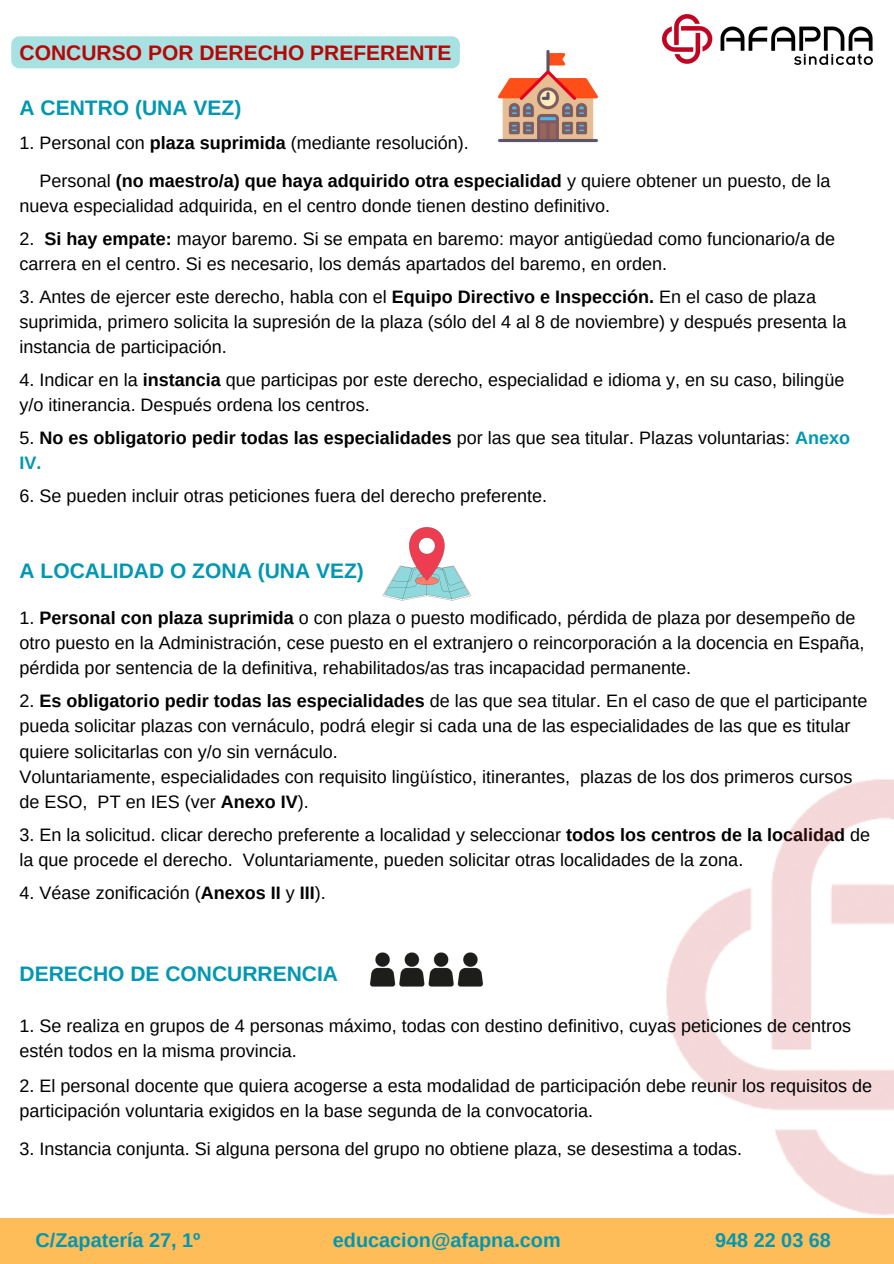
<style>
.page{position:relative;width:894px;height:1264px;background:#fff}
.page>*{position:absolute;margin:0;border:0;box-sizing:border-box;transform-origin:0 0}
.t1{font:700 21px "Arimo";color:#0097b2}
.t2{font:700 21px "Arimo";color:#b40707}
.t3{font:700 19.8px "Arimo";color:#0097b2}
.t4{font:18px/25px "Arimo";color:#000}
.t5{font:700 18px "Arimo";color:#000}
.t6{font:700 18px "Arimo";color:#0097b2}
.s1{font-weight:700}
.s2{font-weight:400}
.s3{color:#0097b2}
</style>
<div class="page">
<img style="left:498px;top:50px;width:99px;height:93px">
<img style="left:662px;top:14px;width:209px;height:51px">
<svg style="left:382px;top:527px;width:89px;height:73px"></svg>
<img style="left:666px;top:779px;width:227px;height:436px">
<img style="left:369px;top:952px;width:115px;height:35px">
<div style="left:0;top:1217px;width:893px;height:46px;background:#ffbd59"></div>
<div style="left:11px;top:36px;width:449px;height:32px;background:#a8e1e1"></div>
<p class="t2" style="left:20px;top:41px;width:433px">CONCURSO POR DERECHO PREFERENTE</p>
<p class="t1" style="left:20px;top:96px;width:223px">A CENTRO (UNA VEZ)</p>
<h1 class="t4" style="left:20px;top:130px;width:451px">1. Personal con <span class="s1">plaza suprimida</span> (mediante resolución).</h1>
<p class="t4" style="left:20px;top:168px;width:812px;text-indent:20px">Personal <span class="s1">(no maestro/a) que haya adquirido otra especialidad</span> y quiere obtener un puesto, de la nueva especialidad adquirida, en el centro donde tienen destino definitivo.</p>
<h1 class="t4" style="left:20px;top:226px;width:817px">2. <span class="s1">Si hay empate:</span> mayor baremo. Si se empata en baremo: mayor antigüedad como funcionario/a de</h1>
<p class="t4" style="left:20px;top:251px;width:648px">carrera en el centro. Si es necesario, los demás apartados del baremo, en orden.</p>
<p class="t4" style="left:20px;top:284px;width:828px">3. Antes de ejercer este derecho, habla con el <span class="s1">Equipo Directivo e Inspección.</span> En el caso de plaza suprimida, primero solicita la supresión de la plaza (sólo del 4 al 8 de noviembre) y después presenta la</p>
<p class="t4" style="left:20px;top:334px;width:209px">instancia de participación.</p>
<p class="t4" style="left:20px;top:367px;width:826px">4. Indicar en la <span class="s1">instancia</span> que participas por este derecho, especialidad e idioma y, en su caso, bilingüe</p>
<p class="t4" style="left:20px;top:392px;width:351px">y/o itinerancia. Después ordena los centros.</p>
<p class="t5" style="left:20px;top:427px;width:831px"><span class="s2">5.</span> No es obligatorio pedir todas las especialidades <span class="s2">por las que sea titular. Plazas voluntarias:</span> <span class="s3">Anexo</span></p>
<p class="t6" style="left:20px;top:452px;width:23px">IV.</p>
<p class="t4" style="left:20px;top:483px;width:529px">6. Se pueden incluir otras peticiones fuera del derecho preferente.</p>
<p class="t1" style="left:20px;top:559px;width:346px">A LOCALIDAD O ZONA (UNA VEZ)</p>
<p class="t4" style="left:20px;top:605px;width:837px">1. <span class="s1">Personal con plaza suprimida</span> o con plaza o puesto modificado, pérdida de plaza por desempeño de</p>
<p class="t4" style="left:20px;top:630px;width:846px">otro puesto en la Administración, cese puesto en el extranjero o reincorporación a la docencia en España, pérdida por sentencia de la definitiva, rehabilitados/as tras incapacidad permanente.</p>
<p class="t4" style="left:20px;top:688px;width:849px">2. <span class="s1">Es obligatorio pedir todas las especialidades</span> de las que sea titular. En el caso de que el participante</p>
<p class="t4" style="left:20px;top:713px;width:832px">pueda solicitar plazas con vernáculo, podrá elegir si cada una de las especialidades de las que es titular quiere solicitarlas con y/o sin vernáculo.<br>Voluntariamente, especialidades con requisito lingüístico, itinerantes,</p>
<p class="t4" style="left:580px;top:763px;width:274px">plazas de los dos primeros cursos</p>
<p class="t4" style="left:20px;top:788px;width:290px">de ESO, PT en IES (ver <span class="s1">Anexo IV</span>).</p>
<p class="t4" style="left:20px;top:821px;width:852px">3. En la solicitud. clicar derecho preferente a localidad y seleccionar <span class="s1">todos los centros de la localidad</span> de</p>
<h1 class="t4" style="left:20px;top:846px;width:725px">la que procede el derecho. Voluntariamente, pueden solicitar otras localidades de la zona.</h1>
<h1 class="t4" style="left:20px;top:879px;width:307px">4. Véase zonificación (<span class="s1">Anexos II</span> y <span class="s1">III</span>).</h1>
<p class="t1" style="left:20px;top:961px;width:320px">DERECHO DE CONCURRENCIA</p>
<p class="t4" style="left:20px;top:1013px;width:832px">1. Se realiza en grupos de 4 personas máximo, todas con destino definitivo, cuyas peticiones de centros estén todos en la misma provincia.</p>
<p class="t4" style="left:20px;top:1073px;width:853px">2. El personal docente que quiera acogerse a esta modalidad de participación debe reunir los requisitos de participación voluntaria exigidos en la base segunda de la convocatoria.</p>
<p class="t4" style="left:20px;top:1135px;width:724px">3. Instancia conjunta. Si alguna persona del grupo no obtiene plaza, se desestima a todas.</p>
<h1 class="t3" style="left:36px;top:1229px;width:166px">C/Zapatería 27, 1º</h1>
<h1 class="t3" style="left:333px;top:1229px;width:229px">educacion@afapna.com</h1>
<h1 class="t3" style="left:714px;top:1229px;width:117px">948 22 03 68</h1>
</div>
